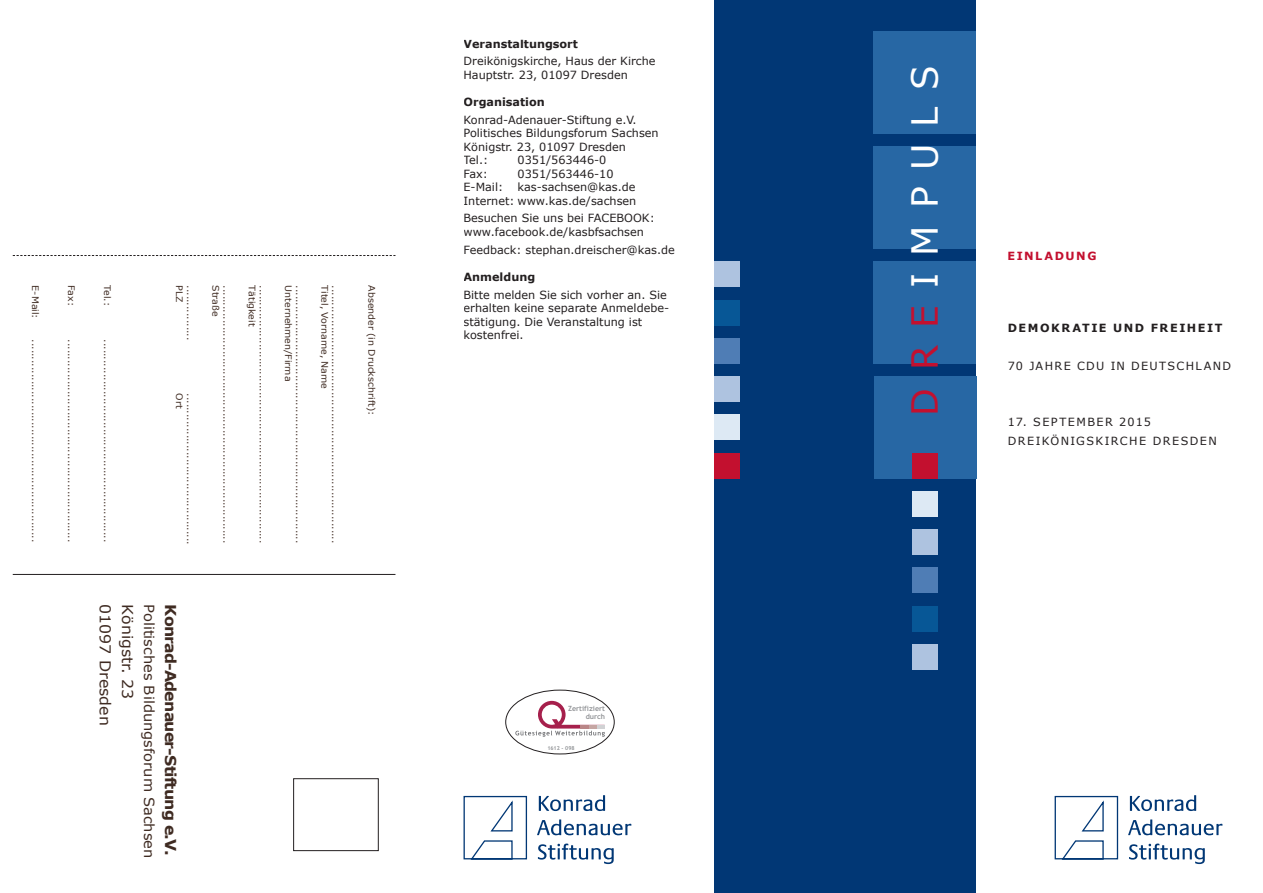
<style>
.page{position:relative;width:1263px;height:893px;background:#fff}
.page>*{position:absolute;margin:0;border:0;box-sizing:border-box;transform-origin:0 0}
.t1{font:36px "Verdana";letter-spacing:.475em;color:#fff}
.t2{font:700 15px "Verdana";color:#3f2b22;scale:1.05 1}
.t3{font:15px/22.2px "Verdana";color:#3f2b22;scale:1.05 1}
.t4{font:13.95px "Verdana";color:#3f2b22;scale:1.05 1}
.t5{font:11.25px/13.5px "Verdana";color:#231f20}
.t6{font:700 11.25px "Verdana";letter-spacing:.135em;color:#231f20}
.t7{font:11.25px/19.2px "Verdana";letter-spacing:.125em;color:#231f20}
.t8{font:11.25px "Verdana";letter-spacing:.115em;color:#231f20}
.t9{font:700 11.25px "Verdana";letter-spacing:.135em;color:#c3102f}
.t10{font:9px "Verdana";color:#3f2b22;scale:1.05 1}
.t11{font:700 7.2px/8.4px "Trebuchet MS";color:#939598;text-align:right}
.t12{font:700 5.4px "Trebuchet MS";color:#939598}
.s1{color:#c3102f}
</style>
<div class="page">
<hr style="left:13px;top:574px;width:382px;height:1px;background:#231f20">
<div style="left:293px;top:778px;width:85px;height:73px;border:1px solid #231f20"></div>
<svg style="left:13px;top:255px;width:382px;height:1px"></svg>
<div style="left:505px;top:690px;width:109px;height:64px;border:1px solid #231f20;border-radius:50%"></div>
<svg style="left:515px;top:701px;width:90px;height:36px"></svg>
<svg style="left:539px;top:795px;width:66px;height:16px"></svg>
<svg style="left:537px;top:819px;width:94px;height:16px"></svg>
<svg style="left:538px;top:843px;width:76px;height:21px"></svg>
<svg style="left:463px;top:795px;width:65px;height:65px"></svg>
<svg style="left:1130px;top:795px;width:66px;height:16px"></svg>
<svg style="left:1128px;top:819px;width:94px;height:16px"></svg>
<svg style="left:1129px;top:843px;width:76px;height:21px"></svg>
<svg style="left:1054px;top:795px;width:65px;height:65px"></svg>
<div style="left:714px;top:0;width:262px;height:893px;background:#013775"></div>
<div style="left:874px;top:32px;width:102px;height:102px;background:#2767a4"></div>
<div style="left:874px;top:147px;width:102px;height:102px;background:#2767a4"></div>
<div style="left:874px;top:261px;width:102px;height:103px;background:#2767a4"></div>
<div style="left:874px;top:376px;width:102px;height:102px;background:#2767a4"></div>
<div style="left:714px;top:453px;width:26px;height:25px;background:#c3102f"></div>
<div style="left:912px;top:644px;width:26px;height:26px;background:#aec3e0"></div>
<div style="left:912px;top:568px;width:26px;height:25px;background:#4f7db5"></div>
<div style="left:912px;top:529px;width:26px;height:26px;background:#aec3e0"></div>
<div style="left:912px;top:491px;width:26px;height:26px;background:#dde9f4"></div>
<div style="left:912px;top:606px;width:26px;height:25px;background:#075796"></div>
<div style="left:714px;top:300px;width:26px;height:25px;background:#075796"></div>
<div style="left:714px;top:338px;width:26px;height:26px;background:#4f7db5"></div>
<div style="left:714px;top:376px;width:26px;height:26px;background:#aec3e0"></div>
<div style="left:714px;top:415px;width:26px;height:25px;background:#dde9f4"></div>
<div style="left:714px;top:261px;width:26px;height:26px;background:#aec3e0"></div>
<div style="left:912px;top:453px;width:26px;height:25px;background:#c3102f"></div>
<p class="t10" style="left:41px;top:285px;width:33px;rotate:90deg">E-Mail:</p>
<p class="t10" style="left:41px;top:339px;width:195px;rotate:90deg">...........................................................</p>
<p class="t10" style="left:77px;top:285px;width:21px;rotate:90deg">Fax:</p>
<p class="t10" style="left:77px;top:339px;width:195px;rotate:90deg">...........................................................</p>
<p class="t10" style="left:113px;top:285px;width:21px;rotate:90deg">Tel.:</p>
<p class="t10" style="left:113px;top:339px;width:195px;rotate:90deg">...........................................................</p>
<p class="t10" style="left:185px;top:285px;width:18px;rotate:90deg">PLZ</p>
<p class="t10" style="left:196px;top:285px;width:54px;rotate:90deg">................</p>
<p class="t10" style="left:185px;top:393px;width:16px;rotate:90deg">Ort</p>
<p class="t10" style="left:196px;top:393px;width:146px;rotate:90deg">............................................</p>
<p class="t10" style="left:222px;top:285px;width:31px;rotate:90deg">Straße</p>
<p class="t10" style="left:232px;top:285px;width:247px;rotate:90deg">...........................................................................</p>
<p class="t10" style="left:258px;top:285px;width:41px;rotate:90deg">Tätigkeit</p>
<p class="t10" style="left:269px;top:285px;width:247px;rotate:90deg">...........................................................................</p>
<p class="t10" style="left:294px;top:285px;width:93px;rotate:90deg">Unternehmen/Firma</p>
<p class="t10" style="left:305px;top:285px;width:247px;rotate:90deg">...........................................................................</p>
<p class="t10" style="left:330px;top:285px;width:100px;rotate:90deg">Titel, Vorname, Name</p>
<p class="t10" style="left:341px;top:285px;width:247px;rotate:90deg">...........................................................................</p>
<h2 class="t3" style="left:139px;top:604px;width:117px;rotate:90deg">Königstr. 23<br>01097 Dresden</h2>
<h3 class="t4" style="left:158px;top:604px;width:243px;rotate:90deg">Politisches Bildungsforum Sachsen</h3>
<h2 class="t2" style="left:180px;top:604px;width:241px;rotate:90deg">Konrad-Adenauer-Stiftung e.V.</h2>
<p class="t10" style="left:377px;top:285px;width:125px;rotate:90deg">Absender (in Druckschrift):</p>
<p class="t6" style="left:463px;top:36px;width:116px">Veranstaltungsort</p>
<p class="t5" style="left:463px;top:54px;width:194px">Dreikönigskirche, Haus der Kirche<br>Hauptstr. 23, 01097 Dresden</p>
<p class="t6" style="left:463px;top:95px;width:83px">Organisation</p>
<p class="t5" style="left:463px;top:113px;width:197px">Konrad-Adenauer-Stiftung e.V.<br>Politisches Bildungsforum Sachsen<br>Königstr. 23, 01097 Dresden<br>Tel.:</p>
<p class="t5" style="left:517px;top:153px;width:90px">0351/563446-0</p>
<p class="t5" style="left:463px;top:167px;width:26px">Fax:</p>
<p class="t5" style="left:517px;top:167px;width:98px">0351/563446-10</p>
<p class="t5" style="left:463px;top:180px;width:41px">E-Mail:</p>
<p class="t5" style="left:463px;top:180px;width:174px;text-align:right">kas-sachsen@kas.de<br>Internet: www.kas.de/sachsen</p>
<p class="t5" style="left:463px;top:211px;width:193px">Besuchen Sie uns bei FACEBOOK: www.facebook.de/kasbfsachsen</p>
<p class="t5" style="left:463px;top:243px;width:213px">Feedback: stephan.dreischer@kas.de</p>
<p class="t6" style="left:463px;top:269px;width:73px">Anmeldung</p>
<p class="t5" style="left:463px;top:287px;width:207px">Bitte melden Sie sich vorher an. Sie erhalten keine separate Anmeldebe&shy;stätigung. Die Veranstaltung ist kostenfrei.</p>
<p class="t11" style="left:568px;top:704px;width:39px">Zertifiziert durch</p>
<p class="t12" style="left:547px;top:744px;width:29px">1612 - 098</p>
<h1 class="t1" style="left:902px;top:415px;width:352px;rotate:-90deg"><span class="s1">Dre</span>impu ls</h1>
<p class="t9" style="left:1007px;top:249px;width:91px">Einladung</p>
<p class="t6" style="left:1008px;top:321px;width:216px">Demokratie und freiheit</p>
<p class="t8" style="left:1008px;top:359px;width:223px">70 Jahre CDU in deutschland</p>
<p class="t7" style="left:1008px;top:412px;width:211px">17. september 2015 dreikönigskirche Dresden</p>
</div>
